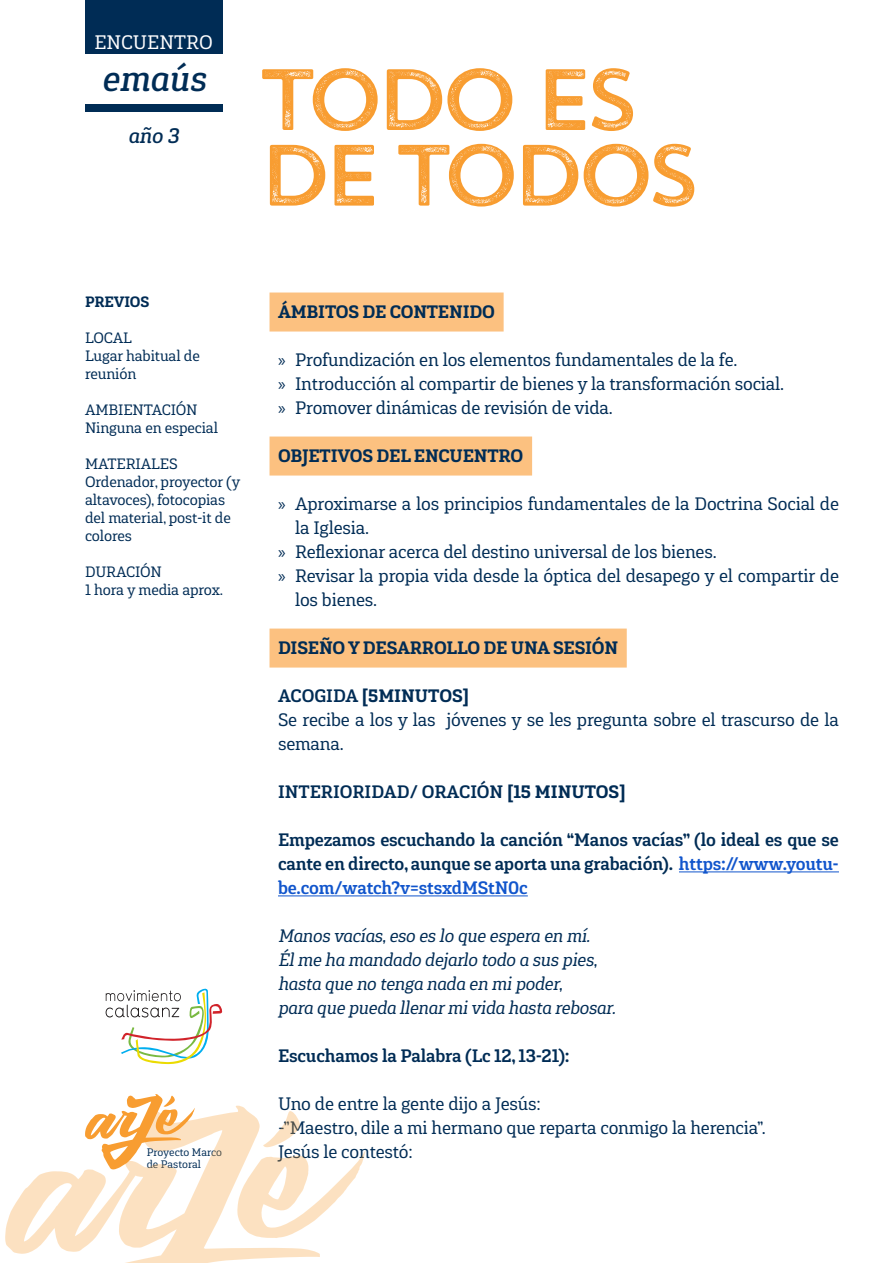
<style>
.page{position:relative;width:893px;height:1263px;background:#fff}
.page>*{position:absolute;margin:0;border:0;box-sizing:border-box;transform-origin:0 0}
.titulo{font:86.4px/75.6px "Trend Rough Sans One";letter-spacing:-.14em;color:#f89d31}
.t1{font:italic 500 36px "Gaspo Slab";color:#002c55}
.t2{font:italic 500 21px "Gaspo Slab";color:#002c55}
.t3{font:19.5px "Gaspo Slab";color:#fff}
.t4{font:18px/24px "Gaspo Slab";letter-spacing:-.01em;color:#002c55}
.ladillo{font:700 18px/24px "Gaspo Slab";letter-spacing:-.01em;color:#002c55;text-align:justify}
.t5{font:italic 18px "Gaspo Slab";letter-spacing:-.01em;color:#002c55}
.ladillo_especial{font:900 18px "Gaspo Slab";letter-spacing:-.01em;color:#002c55}
.ladillo-2{font:900 18px "Gaspo Slab";color:#002c55}
.nota_letaral{font:15px/18px "Gaspo Slab";letter-spacing:-.01em;color:#002c55}
.nota_letaral-2{font:900 15px "Gaspo Slab";letter-spacing:-.01em;color:#002c55}
.t6{font:10.8px "Gaspo Slab";color:#002c55}
.s1{font-family:"Myriad Pro"}
.s2{font-weight:700}
.s3{font-weight:900}
.s4{color:#15c}
</style>
<div class="page">
<div style="left:270px;top:292px;width:234px;height:39px;background:#fcc180"></div>
<div style="left:270px;top:436px;width:262px;height:39px;background:#fcc180"></div>
<div style="left:270px;top:628px;width:357px;height:39px;background:#fcc180"></div>
<hr style="left:679px;top:871px;width:160px;height:1px;background:#15c">
<hr style="left:278px;top:895px;width:250px;height:1px;background:#15c">
<div style="left:85px;top:1px;width:137px;height:53px;background:#002c55"></div>
<div style="left:85px;top:104px;width:137px;height:8px;background:#002c55"></div>
<svg style="left:126px;top:1094px;width:49px;height:11px"></svg>
<svg style="left:5px;top:1105px;width:360px;height:158px"></svg>
<svg style="left:106px;top:988px;width:117px;height:76px"></svg>
<p class="t3" style="left:94px;top:30px;width:120px">ENCUENTRO</p>
<p class="t1" style="left:101px;top:55px;width:106px">emaús</p>
<p class="t2" style="left:128px;top:122px;width:52px">año 3</p>
<p class="titulo" style="left:257px;top:60px;width:447px">TODO ES<br>DE TODOS</p>
<p class="nota_letaral-2" style="left:85px;top:292px;width:66px">PREVIOS</p>
<p class="nota_letaral" style="left:85px;top:329px;width:49px">LOCAL</p>
<p class="nota_letaral" style="left:85px;top:347px;width:116px">Lugar habitual de reunión</p>
<p class="nota_letaral" style="left:85px;top:401px;width:114px">AMBIENTACIÓN</p>
<p class="nota_letaral" style="left:85px;top:419px;width:134px">Ninguna en especial</p>
<p class="nota_letaral" style="left:85px;top:455px;width:94px">MATERIALES</p>
<p class="nota_letaral" style="left:85px;top:473px;width:157px">Ordenador, proyector (y altavoces), fotocopias del material, post-it de colores</p>
<p class="nota_letaral" style="left:85px;top:563px;width:78px">DURACIÓN</p>
<p class="nota_letaral" style="left:85px;top:581px;width:140px">1 hora y media aprox.</p>
<p class="t6" style="left:147px;top:1145px;width:77px">Proyecto Marco</p>
<p class="t6" style="left:147px;top:1157px;width:56px">de Pastoral</p>
<p class="ladillo_especial" style="left:278px;top:300px;width:218px">ÁMBITOS DE CONTENIDO</p>
<p class="t4" style="left:278px;top:348px;width:461px"><span class="s1">»</span> Profundización en los elementos fundamentales de la fe.</p>
<p class="t4" style="left:278px;top:372px;width:508px"><span class="s1">»</span> Introducción al compartir de bienes y la transformación social.</p>
<p class="t4" style="left:278px;top:396px;width:336px"><span class="s1">»</span> Promover dinámicas de revisión de vida.</p>
<p class="ladillo_especial" style="left:278px;top:444px;width:247px">OBJETIVOS DEL ENCUENTRO</p>
<p class="t4" style="left:295px;top:492px;width:545px;text-indent:-17px"><span class="s1">»</span> Aproximarse a los principios fundamentales de la Doctrina Social de la Iglesia.</p>
<p class="t4" style="left:278px;top:540px;width:440px"><span class="s1">»</span> Reflexionar acerca del destino universal de los bienes.</p>
<p class="t4" style="left:295px;top:564px;width:545px;text-indent:-17px"><span class="s1">»</span> Revisar la propia vida desde la óptica del desapego y el compartir de los bienes.</p>
<p class="ladillo_especial" style="left:278px;top:636px;width:342px">DISEÑO Y DESARROLLO DE UNA SESIÓN</p>
<p class="ladillo-2" style="left:278px;top:684px;width:193px"><span class="s2">ACOGIDA</span> [5MINUTOS]</p>
<p class="t4" style="left:278px;top:708px;width:562px">Se recibe a los y las jóvenes y se les pregunta sobre el trascurso de la semana.</p>
<p class="ladillo" style="left:278px;top:780px;width:349px">INTERIORIDAD/ ORACIÓN <span class="s3">[15 MINUTOS]</span></p>
<p class="ladillo" style="left:278px;top:828px;width:562px">Empezamos escuchando la canción “Manos vacías” (lo ideal es que se cante en directo, aunque se aporta una grabación). <span class="s4">https://www.youtu&shy;be.com/watch?v=stsxdMStN0c</span></p>
<p class="t5" style="left:278px;top:924px;width:314px">Manos vacías, eso es lo que espera en mí.</p>
<p class="t5" style="left:278px;top:948px;width:321px">Él me ha mandado dejarlo todo a sus pies,</p>
<p class="t5" style="left:278px;top:972px;width:286px">hasta que no tenga nada en mi poder,</p>
<p class="t5" style="left:278px;top:996px;width:339px">para que pueda llenar mi vida hasta rebosar.</p>
<p class="ladillo" style="left:278px;top:1044px;width:293px">Escuchamos la Palabra (Lc 12, 13-21):</p>
<p class="t4" style="left:278px;top:1092px;width:264px">Uno de entre la gente dijo a Jesús:</p>
<p class="t4" style="left:278px;top:1116px;width:489px">-”Maestro, dile a mi hermano que reparta conmigo la herencia”.</p>
<p class="t4" style="left:278px;top:1140px;width:136px">Jesús le contestó:</p>
</div>
